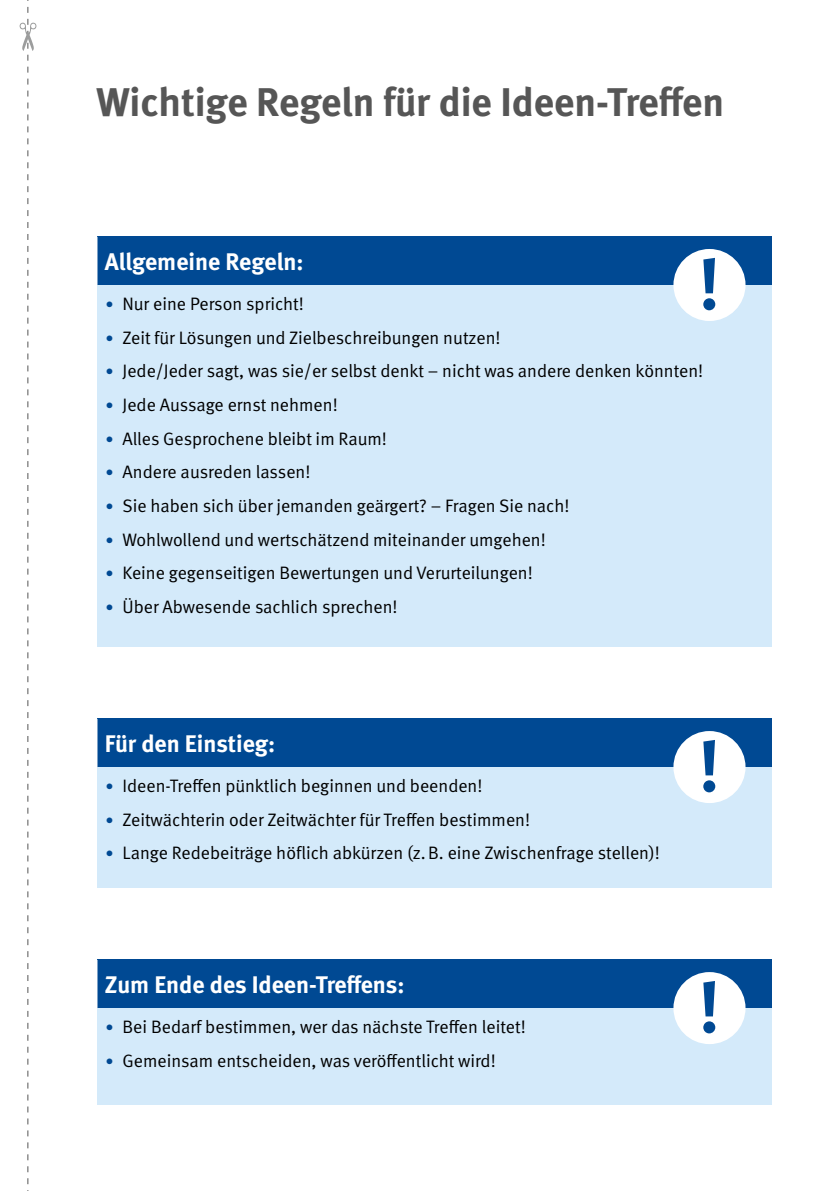
<style>
.page{position:relative;width:840px;height:1191px;background:#fff}
.page>*{position:absolute;margin:0;border:0;box-sizing:border-box;transform-origin:0 0}
.t1{font:700 72.6px "DGUV Meta";color:#004993}
.t2{font:700 40px "DGUV Meta";color:#565656}
.Basis_A5_NICHT_lösch{font:700 24px "DGUV Meta";color:#fff}
.t3{font:18px "DGUV Meta";color:#000}
.s1{font-size:16px;color:#004993}
</style>
<div class="page">
<svg style="left:20px;top:0;width:16px;height:1191px"></svg>
<div style="left:97px;top:237px;width:674px;height:48px;background:#004993"></div>
<div style="left:97px;top:285px;width:674px;height:361px;background:#d4eafa"></div>
<div style="left:97px;top:719px;width:674px;height:48px;background:#004993"></div>
<div style="left:97px;top:767px;width:674px;height:120px;background:#d4eafa"></div>
<div style="left:97px;top:960px;width:674px;height:48px;background:#004993"></div>
<div style="left:97px;top:1008px;width:674px;height:96px;background:#d4eafa"></div>
<div style="left:673px;top:249px;width:72px;height:72px;background:#fff;border-radius:50%"></div>
<div style="left:673px;top:731px;width:72px;height:72px;background:#fff;border-radius:50%"></div>
<div style="left:673px;top:972px;width:72px;height:72px;background:#fff;border-radius:50%"></div>
<h1 class="t2" style="left:96px;top:79px;width:628px">Wichtige Regeln für die Ideen-Treffen</h1>
<p class="Basis_A5_NICHT_lösch" style="left:105px;top:247px;width:200px">Allgemeine Regeln:</p>
<p class="t3" style="left:105px;top:293px;width:200px"><span class="s1">•</span> Nur eine Person spricht!</p>
<p class="t3" style="left:105px;top:327px;width:396px"><span class="s1">•</span> Zeit für Lösungen und Zielbeschreibungen nutzen!</p>
<p class="t3" style="left:105px;top:360px;width:599px"><span class="s1">•</span> Jede/Jeder sagt, was sie/er selbst denkt – nicht was andere denken könnten!</p>
<p class="t3" style="left:105px;top:394px;width:234px"><span class="s1">•</span> Jede Aussage ernst nehmen!</p>
<p class="t3" style="left:105px;top:428px;width:283px"><span class="s1">•</span> Alles Gesprochene bleibt im Raum!</p>
<p class="t3" style="left:105px;top:461px;width:206px"><span class="s1">•</span> Andere ausreden lassen!</p>
<p class="t3" style="left:105px;top:495px;width:465px"><span class="s1">•</span> Sie haben sich über jemanden geärgert? – Fragen Sie nach!</p>
<p class="t3" style="left:105px;top:529px;width:441px"><span class="s1">•</span> Wohlwollend und wertschätzend miteinander umgehen!</p>
<p class="t3" style="left:105px;top:562px;width:428px"><span class="s1">•</span> Keine gegenseitigen Bewertungen und Verurteilungen!</p>
<p class="t3" style="left:105px;top:596px;width:293px"><span class="s1">•</span> Über Abwesende sachlich sprechen!</p>
<p class="t1" style="left:698px;top:241px;width:23px">!</p>
<p class="Basis_A5_NICHT_lösch" style="left:105px;top:729px;width:172px">Für den Einstieg:</p>
<p class="t3" style="left:105px;top:775px;width:378px"><span class="s1">•</span> Ideen-Treffen pünktlich beginnen und beenden!</p>
<p class="t3" style="left:105px;top:809px;width:426px"><span class="s1">•</span> Zeitwächterin oder Zeitwächter für Treffen bestimmen!</p>
<p class="t3" style="left:105px;top:842px;width:555px"><span class="s1">•</span> Lange Redebeiträge höflich abkürzen (z.B. eine Zwischenfrage stellen)!</p>
<p class="t1" style="left:698px;top:723px;width:23px">!</p>
<p class="Basis_A5_NICHT_lösch" style="left:105px;top:970px;width:301px">Zum Ende des Ideen-Treffens:</p>
<p class="t3" style="left:105px;top:1016px;width:421px"><span class="s1">•</span> Bei Bedarf bestimmen, wer das nächste Treffen leitet!</p>
<p class="t3" style="left:105px;top:1050px;width:391px"><span class="s1">•</span> Gemeinsam entscheiden, was veröffentlicht wird!</p>
<p class="t1" style="left:698px;top:964px;width:23px">!</p>
</div>
